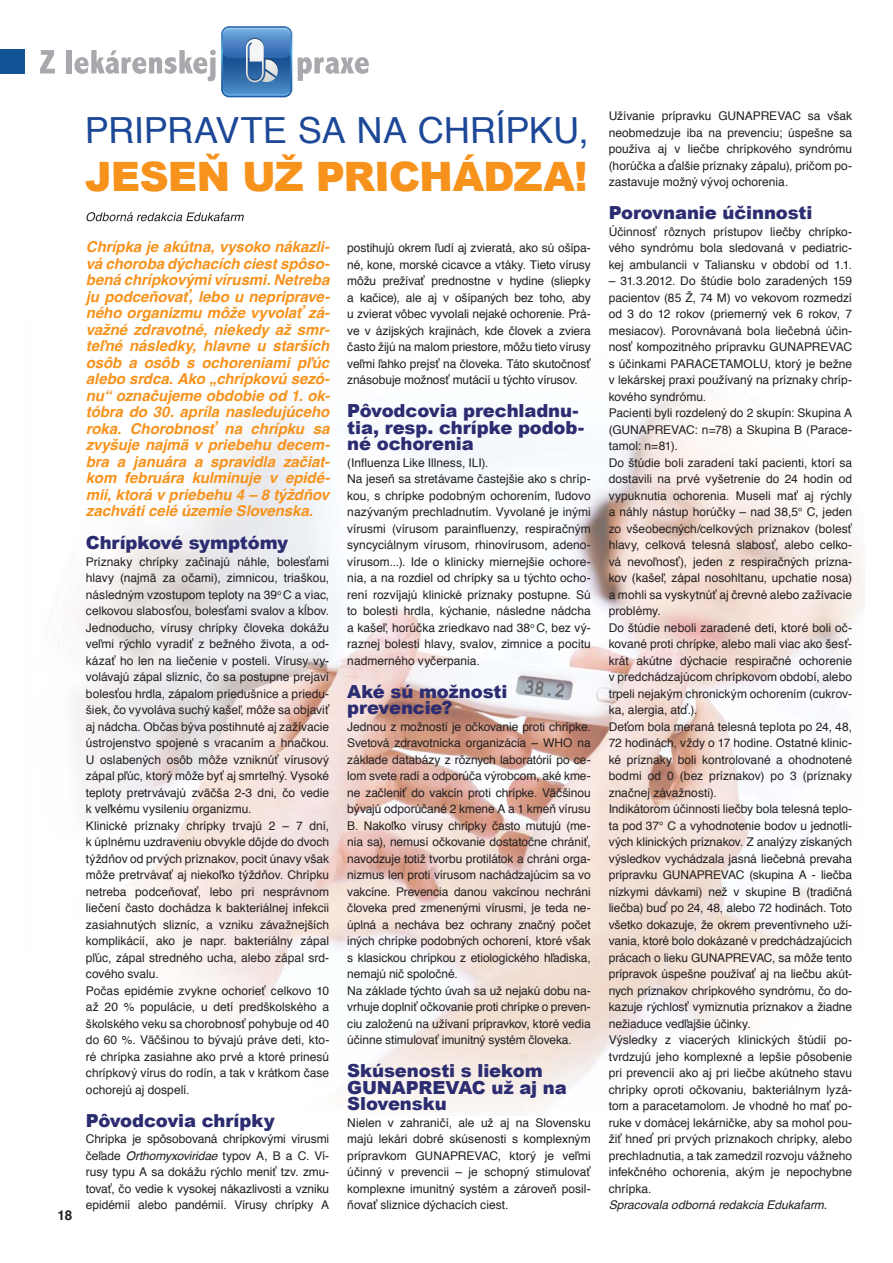
<style>
.page{position:relative;width:893px;height:1263px;background:#fff}
.page>*{position:absolute;margin:0;border:0;box-sizing:border-box;transform-origin:0 0}
.t1{font:900 40.5px "Arial";color:#f7931d}
.t2{font:36px "Helvetica";color:#1d4898}
.t3{font:900 18px/16.5px "Arial";letter-spacing:-.01em;color:#2c2c71}
.t4{font:italic 700 15px/16.5px "Helvetica";letter-spacing:-.005em;color:#f7931d;text-align:justify}
.t5{font:700 13.5px "Helvetica";color:#231f20}
.t6{font:12px/16.5px "Helvetica";color:#231f20;text-align:justify}
.t7{font:italic 12px "Helvetica";color:#231f20}
.s1{font-style:italic}
</style>
<div class="page">
<img style="left:77px;top:387px;width:788px;height:728px">
<svg style="left:86px;top:212px;width:158px;height:9px"></svg>
<svg style="left:221px;top:26px;width:71px;height:71px"></svg>
<svg style="left:40px;top:50px;width:15px;height:23px"></svg>
<div style="left:66px;top:50px;width:6px;height:23px;background:#a7a9ac"></div>
<svg style="left:74px;top:50px;width:142px;height:31px"></svg>
<svg style="left:298px;top:57px;width:71px;height:24px"></svg>
<svg style="left:223px;top:28px;width:67px;height:68px;background:#588abe"></svg>
<div style="left:0;top:50px;width:25px;height:24px;background:#115394"></div>
<h2 class="t2" style="left:85px;top:115px;width:506px">PRIPRAVTE SA NA CHRÍPKU,</h2>
<h1 class="t1" style="left:85px;top:147px;width:505px">JESEŇ UŽ PRICHÁDZA!</h1>
<p class="t5" style="left:57px;top:1210px;width:16px">18</p>
<p class="t4" style="left:86px;top:240px;width:246px">Chrípka je akútna, vysoko nákazli&shy;vá choroba dýchacích ciest spôso&shy;bená chrípkovými vírusmi. Netreba ju podceňovať, lebo u nepriprave&shy;ného organizmu môže vyvolať zá&shy;važné zdravotné, niekedy až smr&shy;teľné následky, hlavne u starších osôb a osôb s ochoreniami pľúc alebo srdca. Ako „chrípkovú sezó&shy;nu“ označujeme obdobie od 1. ok&shy;tóbra do 30. apríla nasledujúceho roka. Chorobnosť na chrípku sa zvyšuje najmä v priebehu decem&shy;bra a januára a spravidla začiat&shy;kom februára kulminuje v epidé&shy;mii, ktorá v priebehu 4 – 8 týždňov zachváti celé územie Slovenska.</p>
<h3 class="t3" style="left:86px;top:534px;width:204px">Chrípkové symptómy</h3>
<p class="t6" style="left:86px;top:554px;width:245px;text-align:left">Príznaky chrípky začínajú náhle, bolesťami hlavy (najmä za očami), zimnicou, triaškou, následným vzostupom teploty na 39<sup>o</sup> C a viac, celkovou slabosťou, bolesťami svalov a kĺbov.<br>Jednoducho, vírusy chrípky človeka dokážu veľmi rýchlo vyradiť z bežného života, a od&shy;kázať ho len na liečenie v posteli. Vírusy vy&shy;volávajú zápal slizníc, čo sa postupne prejaví bolesťou hrdla, zápalom priedušnice a priedu&shy;šiek, čo vyvoláva suchý kašeľ, môže sa objaviť aj nádcha. Občas býva postihnuté aj zažívacie ústrojenstvo spojené s vracaním a hnačkou.<br>U oslabených osôb môže vzniknúť vírusový zápal pľúc, ktorý môže byť aj smrteľný. Vysoké teploty pretrvávajú zväčša 2-3 dni, čo vedie k veľkému vysileniu organizmu.<br>Klinické príznaky chrípky trvajú 2 – 7 dní, k úplnému uzdraveniu obvykle dôjde do dvoch týždňov od prvých príznakov, pocit únavy však môže pretrvávať aj niekoľko týždňov. Chrípku netreba podceňovať, lebo pri nesprávnom liečení často dochádza k bakteriálnej infekcii zasiahnutých slizníc, a vzniku závažnejších komplikácií, ako je napr. bakteriálny zápal pľúc, zápal stredného ucha, alebo zápal srd&shy;cového svalu.<br>Počas epidémie zvykne ochorieť celkovo 10 až 20 % populácie, u detí predškolského a školského veku sa chorobnosť pohybuje od 40 do 60 %. Väčšinou to bývajú práve deti, kto&shy;ré chrípka zasiahne ako prvé a ktoré prinesú chrípkový vírus do rodín, a tak v krátkom čase ochorejú aj dospelí.</p>
<h3 class="t3" style="left:86px;top:1111px;width:190px">Pôvodcovia chrípky</h3>
<p class="t6" style="left:86px;top:1132px;width:245px">Chrípka je spôsobovaná chrípkovými vírusmi čeľade <span class="s1">Orthomyxoviridae</span> typov A, B a C. Ví&shy;rusy typu A sa dokážu rýchlo meniť tzv. zmu&shy;tovať, čo vedie k vysokej nákazlivosti a vzniku epidémií alebo pandémií. Vírusy chrípky A</p>
<p class="t6" style="left:347px;top:241px;width:245px">postihujú okrem ľudí aj zvieratá, ako sú ošípa&shy;né, kone, morské cicavce a vtáky. Tieto vírusy môžu prežívať prednostne v hydine (sliepky a kačice), ale aj v ošípaných bez toho, aby u zvierat vôbec vyvolali nejaké ochorenie. Prá&shy;ve v ázijských krajinách, kde človek a zviera často žijú na malom priestore, môžu tieto vírusy veľmi ľahko prejsť na človeka. Táto skutočnosť znásobuje možnosť mutácií u týchto vírusov.</p>
<h3 class="t3" style="left:347px;top:402px;width:238px">Pôvodcovia prechladnu&shy;tia, resp. chrípke podob&shy;né ochorenia</h3>
<p class="t6" style="left:347px;top:455px;width:245px;text-align:left">(Influenza Like Illness, ILI).<br>Na jeseň sa stretávame častejšie ako s chríp&shy;kou, s chrípke podobným ochorením, ľudovo nazývaným prechladnutím. Vyvolané je inými vírusmi (vírusom parainfluenzy, respiračným syncyciálnym vírusom, rhinovírusom, adeno&shy;vírusom...). Ide o klinicky miernejšie ochore&shy;nia, a na rozdiel od chrípky sa u týchto ocho&shy;rení rozvíjajú klinické príznaky postupne. Sú to bolesti hrdla, kýchanie, následne nádcha a kašeľ, horúčka zriedkavo nad 38<sup>o</sup> C, bez vý&shy;raznej bolesti hlavy, svalov, zimnice a pocitu nadmerného vyčerpania.</p>
<h3 class="t3" style="left:347px;top:682px;width:162px">Aké sú možnosti prevencie?</h3>
<p class="t6" style="left:347px;top:719px;width:245px;text-align:left">Jednou z možností je očkovanie proti chrípke.<br>Svetová zdravotnícka organizácia – WHO na základe databázy z rôznych laboratórií po ce&shy;lom svete radí a odporúča výrobcom, aké kme&shy;ne začleniť do vakcín proti chrípke. Väčšinou bývajú odporúčané 2 kmene A a 1 kmeň vírusu B. Nakoľko vírusy chrípky často mutujú (me&shy;nia sa), nemusí očkovanie dostatočne chrániť, navodzuje totiž tvorbu protilátok a chráni orga&shy;nizmus len proti vírusom nachádzajúcim sa vo vakcíne. Prevencia danou vakcínou nechráni človeka pred zmenenými vírusmi, je teda ne&shy;úplná a necháva bez ochrany značný počet iných chrípke podobných ochorení, ktoré však s klasickou chrípkou z etiologického hľadiska, nemajú nič spoločné.<br>Na základe týchto úvah sa už nejakú dobu na&shy;vrhuje doplniť očkovanie proti chrípke o preven&shy;ciu založenú na užívaní prípravkov, ktoré vedia účinne stimulovať imunitný systém človeka.</p>
<h3 class="t3" style="left:347px;top:1062px;width:221px">Skúsenosti s liekom<br>GUNAPREVAC už aj na<br>Slovensku</h3>
<p class="t6" style="left:347px;top:1115px;width:245px">Nielen v zahraničí, ale už aj na Slovensku majú lekári dobré skúsenosti s komplexným prípravkom GUNAPREVAC, ktorý je veľmi účinný v prevencii – je schopný stimulovať komplexne imunitný systém a zároveň posil&shy;ňovať sliznice dýchacích ciest.</p>
<p class="t6" style="left:609px;top:109px;width:245px">Užívanie prípravku GUNAPREVAC sa však neobmedzuje iba na prevenciu; úspešne sa používa aj v liečbe chrípkového syndrómu (horúčka a ďalšie príznaky zápalu), pričom po&shy;zastavuje možný vývoj ochorenia.</p>
<h3 class="t3" style="left:609px;top:204px;width:205px">Porovnanie účinnosti</h3>
<p class="t6" style="left:609px;top:224px;width:245px">Účinnosť rôznych prístupov liečby chrípko&shy;vého syndrómu bola sledovaná v pediatric&shy;kej ambulancii v Taliansku v období od 1.1.</p>
<p class="t6" style="left:609px;top:274px;width:245px;text-align:left">– 31.3.2012. Do štúdie bolo zaradených 159 pacientov (85 Ž, 74 M) vo vekovom rozmedzí od 3 do 12 rokov (priemerný vek 6 rokov, 7 mesiacov). Porovnávaná bola liečebná účin&shy;nosť kompozitného prípravku GUNAPREVAC s účinkami PARACETAMOLU, ktorý je bežne v lekárskej praxi používaný na príznaky chríp&shy;kového syndrómu.<br>Pacienti byli rozdelený do 2 skupín: Skupina A (GUNAPREVAC: n=78) a Skupina B (Parace&shy;tamol: n=81).<br>Do štúdie b oli zaradení takí pacienti, ktorí sa dostavili na prvé vyšetrenie do 24 hodín od vypuknutia ochorenia. Museli mať aj rýchly a náhly nástup horúčky – nad 38,5° C, jeden zo všeobecných/celkových príznakov (bolesť hlavy, celková telesná slabosť, alebo celko&shy;vá nevoľnosť), jeden z respiračných prízna&shy;kov (kašeľ, zápal nosohltanu, upchatie nosa) a mohli sa vyskytnúť aj črevné alebo zažívacie problémy.<br>Do štúdie neboli zaradené deti, ktoré boli oč&shy;kované proti chrípke, alebo mali viac ako šesť&shy;krát akútne dýchacie respiračné ochorenie v predchádzajúcom chrípkovom období, alebo trpeli nejakým chronickým ochorením (cukrov&shy;ka, alergia, atď.).<br>Deťom bola meraná telesná teplota po 24, 48, 72 hodinách, vždy o 17 hodine. Ostatné klinic&shy;ké príznaky boli kontrolované a ohodnotené bodmi od 0 (bez príznakov) po 3 (príznaky značnej závažnosti).<br>Indikátorom účinnosti liečby bola telesná teplo&shy;ta pod 37° C a vyhodnotenie bodov u jednotli&shy;vých klinických príznakov. Z analýzy získaných výsledkov vychádzala jasná liečebná prevaha prípravku GUNAPREVAC (skupina A - liečba nízkymi dávkami) než v skupine B (tradičná liečba) buď po 24, 48, alebo 72 hodinách. Toto všetko dokazuje, že okrem preventívneho uží&shy;vania, ktoré bolo dokázané v predchádzajúcich prácach o lieku GUNAPREVAC, sa môže tento prípravok úspešne používať aj na liečbu akút&shy;nych príznakov chrípkového syndrómu, čo do&shy;kazuje rýchlosť vymiznutia príznakov a žiadne nežiaduce vedľajšie účinky.<br>Výsledky z viacerých klinických štúdií po&shy;tvrdzujú jeho komplexné a lepšie pôsobenie pri prevencií ako aj pri liečbe akútneho stavu chrípky oproti očkovaniu, bakteriálnym lyzá&shy;tom a paracetamolom. Je vhodné ho mať po&shy;ruke v domácej lekárničke, aby sa mohol pou&shy;žiť hneď pri prvých príznakoch chrípky, alebo prechladnutia, a tak zamedzil rozvoju vážneho infekčného ochorenia, akým je nepochybne chrípka.</p>
<p class="t7" style="left:609px;top:1200px;width:220px">Spracovala odborná redakcia Edukafarm.</p>
</div>
